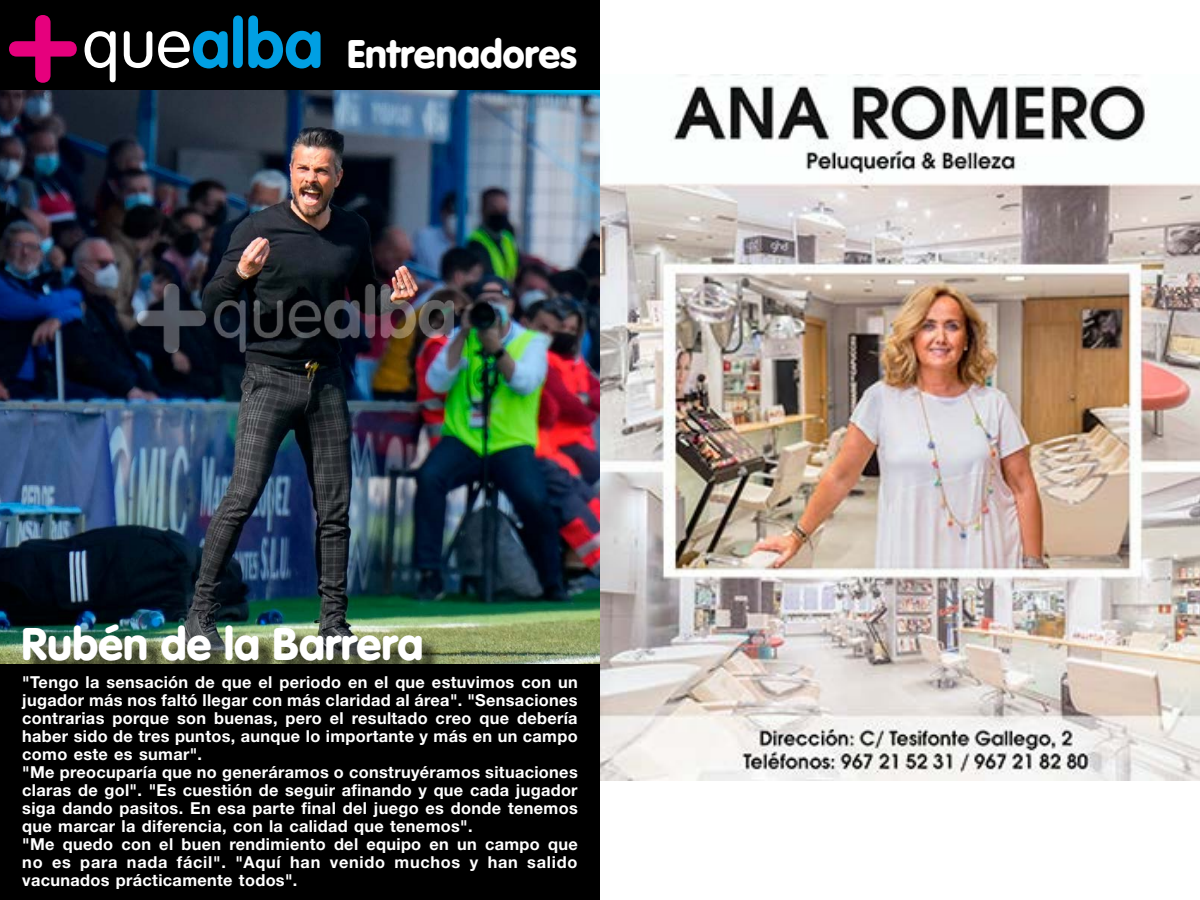
<style>
.page{position:relative;width:1200px;height:900px;background:#fff}
.page>*{position:absolute;margin:0;border:0;box-sizing:border-box;transform-origin:0 0}
.t1{font:900 45px "VAG Rounded Std";color:#fff}
.t2{font:900 39.3px "VAG Rounded Std";color:#fff}
.t3{font:700 16.5px/18px "Helvetica Neue LT Std";letter-spacing:.02em;color:#fff}
</style>
<div class="page">
<div style="left:0;top:0;width:600px;height:900px;background:#000"></div>
<svg style="left:85px;top:15px;width:236px;height:67px"></svg>
<svg style="left:9px;top:15px;width:68px;height:68px"></svg>
<img style="left:0;top:90px;width:600px;height:573px">
<div style="left:26px;top:627px;width:414px;height:52px;background:#000;opacity:.75"></div>
<img style="left:129px;top:277px;width:342px;height:86px">
<img style="left:600px;top:74px;width:600px;height:707px">
<h2 class="t2" style="left:347px;top:30px;width:231px">Entrenadores</h2>
<h1 class="t1" style="left:22px;top:617px;width:403px">Rubén de la Barrera</h1>
<p class="t3" style="left:22px;top:673px;width:557px">"Tengo la sensación de que el periodo en el que estuvimos con un jugador más nos faltó llegar con más claridad al área". "Sensaciones contrarias porque son buenas, pero el resultado creo que debería haber sido de tres puntos, aunque lo importante y más en un campo como este es sumar".<br>"Me preocuparía que no generáramos o construyéramos situaciones claras de gol". "Es cuestión de seguir afinando y que cada jugador siga dando pasitos. En esa parte final del juego es donde tenemos que marcar la diferencia, con la calidad que tenemos".<br>"Me quedo con el buen rendimiento del equipo en un campo que no es para nada fácil". "Aquí han venido muchos y han salido vacunados prácticamente todos".</p>
</div>
